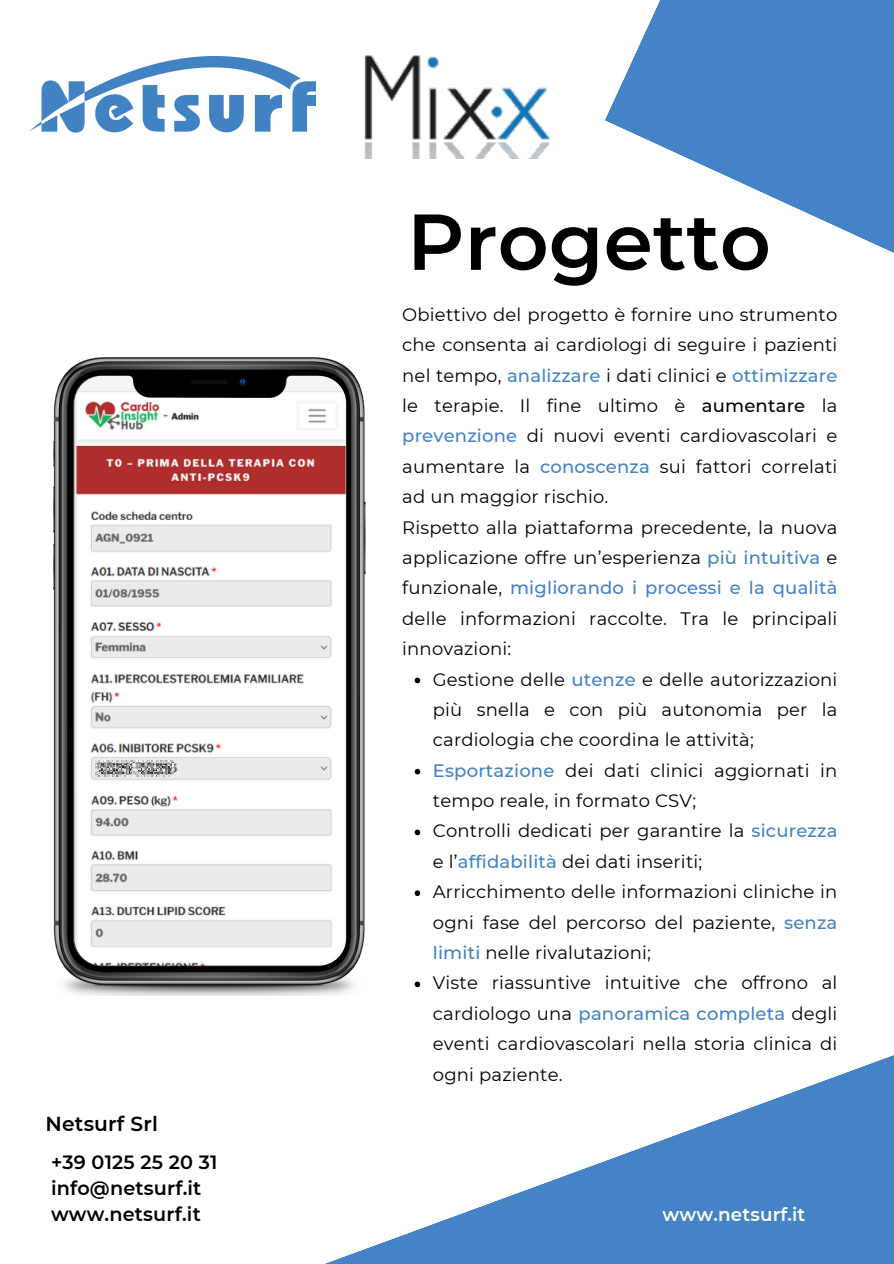
<style>
.page{position:relative;width:894px;height:1264px;background:#fff}
.page>*{position:absolute;margin:0;border:0;box-sizing:border-box;transform-origin:0 0}
.t1{font:600 79.05px "Montserrat";color:#000}
.t2{font:600 20.25px "Montserrat";letter-spacing:.01em;color:#000}
.t3{font:600 19.2px/25.8px "Montserrat";letter-spacing:.01em;color:#000}
.t4{font:600 18.3px "Montserrat";letter-spacing:.01em;color:#fdfefe}
.t5{font:18px/30.3px "Montserrat";letter-spacing:.01em;color:#000;text-align:justify}
.s1{font-weight:500;color:#4483c5}
.s2{font-weight:500}
</style>
<div class="page">
<svg style="left:327px;top:1055px;width:566px;height:208px"></svg>
<svg style="left:605px;top:0;width:288px;height:253px;fill:#4483c5"></svg>
<svg style="left:414px;top:677px;width:6px;height:6px"></svg>
<svg style="left:414px;top:768px;width:6px;height:6px"></svg>
<svg style="left:414px;top:829px;width:6px;height:6px"></svg>
<svg style="left:414px;top:890px;width:6px;height:6px"></svg>
<svg style="left:414px;top:981px;width:6px;height:6px"></svg>
<img style="left:53px;top:358px;width:313px;height:637px">
<img style="left:74px;top:376px;width:272px;height:589px">
<svg style="left:96px;top:760px;width:78px;height:16px"></svg>
<img style="left:29px;top:57px;width:286px;height:76px">
<img style="left:364px;top:55px;width:186px;height:103px">
<p class="t2" style="left:46px;top:1111px;width:114px">Netsurf Srl</p>
<p class="t3" style="left:51px;top:1149px;width:168px">+39 0125 25 20 31 info@netsurf.it www.netsurf.it</p>
<p class="t1" style="left:407px;top:193px;width:365px">Progetto</p>
<p class="t5" style="left:402px;top:299px;width:436px">Obiettivo del progetto è fornire uno strumento che consenta ai cardiologi di seguire i pazienti nel tempo, <span class="s1">analizzare</span> i dati clinici e <span class="s1">ottimizzare </span>le terapie. Il fine ultimo è <span class="s2">aumentare</span> la <span class="s1">prevenzione</span> di nuovi eventi cardiovascolari e aumentare la <span class="s1">conoscenza</span> sui fattori correlati ad un maggior rischio.</p>
<h1 class="t5" style="left:402px;top:512px;width:436px">Rispetto alla piattaforma precedente, la nuova applicazione offre un’esperienza <span class="s1">più intuitiva</span> e funzionale, <span class="s1">migliorando i processi e la qualità </span>delle informazioni raccolte. Tra le principali innovazioni:</h1>
<p class="t5" style="left:433px;top:664px;width:406px">Gestione delle <span class="s1">utenze</span> e delle autorizzazioni più snella e con più autonomia per la cardiologia che coordina le attività;</p>
<p class="t5" style="left:433px;top:755px;width:406px"><span class="s1">Esportazione</span> dei dati clinici aggiornati in tempo reale, in formato CSV;</p>
<p class="t5" style="left:433px;top:815px;width:406px">Controlli dedicati per garantire la <span class="s1">sicurezza </span>e l’<span class="s1">affidabilità</span> dei dati inseriti;</p>
<p class="t5" style="left:433px;top:876px;width:406px">Arricchimento delle informazioni cliniche in ogni fase del percorso del paziente, <span class="s1">senza limiti</span> nelle rivalutazioni;</p>
<p class="t5" style="left:433px;top:967px;width:406px">Viste riassuntive intuitive che offrono al cardiologo una <span class="s1">panoramica completa</span> degli eventi cardiovascolari nella storia clinica di ogni paziente.</p>
<p class="t4" style="left:662px;top:1203px;width:144px">www.netsurf.it</p>
</div>
